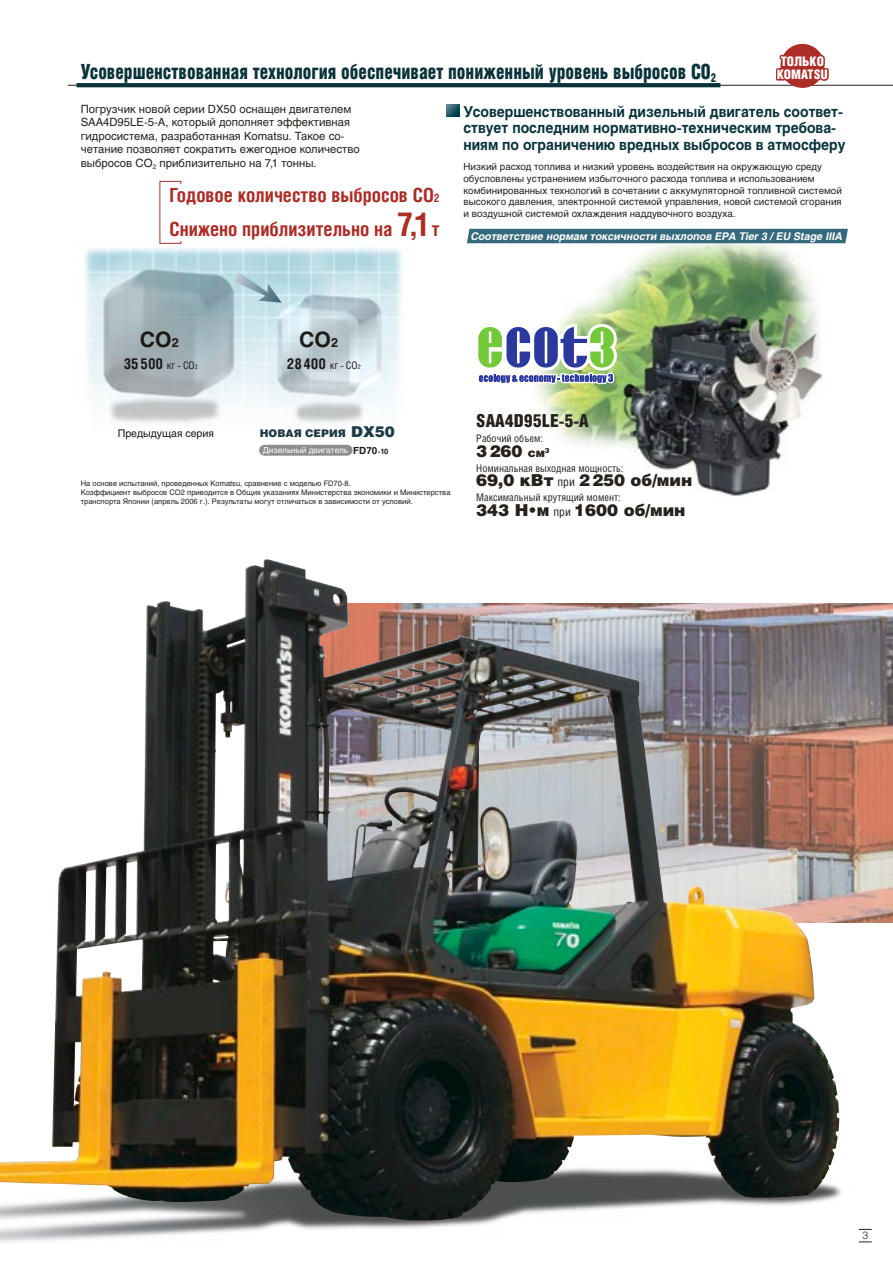
<style>
.page{position:relative;width:893px;height:1263px;background:#fff}
.page>*{position:absolute;margin:0;border:0;box-sizing:border-box;transform-origin:0 0}
.t1{font:21px "Helios Cond Black C";color:#0a323a;scale:.86 1}
.t2{font:700 21px "Helios C";color:#1c1917}
.t3{font:700 19.5px/33.8px "Helios Cond C";color:#ac2c26}
.t4{font:18px "Helios Cond Black C";color:#27211b}
.t5{font:16.5px "Helios Black C";color:#27211b}
.t6{font:700 15px/16.5px "Helios C";color:#0a323a;scale:.92 1}
.t7{font:700 15px "Helios Cond C";color:#1c1917}
.t8{font:13.2px/13.2px "Helios Cond Black C";color:#fff;text-align:center}
.t9{font:11.25px/13.5px "Helios C";color:#27211b}
.t10{font:10.5px "Helios Cond";color:#27211b}
.t11{font:italic 700 10.5px "Helios C";color:#fff}
.t12{font:10.5px "Helios C";color:#1c1917}
.t13{font:10.5px "Helios Black C";color:#1e3c46}
.t14{font:10.5px "Helios Light C";color:#27211b}
.t15{font:9.75px/11.7px "Helios C";color:#27211b}
.t16{font:8.25px "Helios C";color:#fff}
.t17{font:7.5px/9px "Helios C";color:#27211b}
.s1{font-size:11.7px}
.s2{font-size:33px}
.s3{font-size:12.6px}
.s4{font-weight:400;font-size:10.5px}
.s5{font-weight:400;font-size:6.3px}
.s6{font-size:15px}
.s7{font-weight:700;font-size:9.75px;color:#1c1917}
.s8{font-size:12px}
.s9{font-family:"Helios Cond C";font-size:12px}
</style>
<div class="page">
<img style="left:0;top:1187px;width:872px;height:56px">
<img style="left:839px;top:604px;width:54px;height:319px">
<img style="left:493px;top:228px;width:340px;height:268px">
<svg style="left:478px;top:324px;width:139px;height:60px"></svg>
<img style="left:0;top:559px;width:839px;height:661px">
<img style="left:84px;top:236px;width:319px;height:220px">
<svg style="left:234px;top:272px;width:48px;height:31px"></svg>
<div style="left:160px;top:181px;width:21px;height:63px;border:1px solid #ac2c26"></div>
<div style="left:175px;top:184px;width:9px;height:56px;background:#fff"></div>
<div style="left:259px;top:445px;width:93px;height:11px;background:#8e8e8f;border-radius:5px"></div>
<svg style="left:859px;top:1229px;width:13px;height:1px"></svg>
<svg style="left:859px;top:1241px;width:13px;height:1px"></svg>
<svg style="left:446px;top:104px;width:13px;height:13px"></svg>
<div style="left:467px;top:229px;width:381px;height:14px;background:#35697c"></div>
<hr style="left:68px;top:85px;width:825px;height:1px;background:#27211b">
<svg style="left:77px;top:83px;width:643px;height:4px;background:#0e353d"></svg>
<svg style="left:774px;top:43px;width:56px;height:45px"></svg>
<h1 class="t1" style="left:81px;top:59px;width:740px">Усовершенствованная технология обеспечивает пониженный уровень выбросов CO<sub>2</sub></h1>
<h3 class="t8" style="left:777px;top:54px;width:53px">ТОЛЬКО<br>KOMATSU</h3>
<p class="t9" style="left:81px;top:102px;width:281px">Погрузчик новой серии DX50 оснащен двигателем SAA4D95LE-5-A, который дополняет эффективная гидросистема, разработанная Komatsu. Такое со&shy;четание позволяет сократить ежегодное количество выбросов CO<sub>2</sub> приблизительно на 7,1 тонны.</p>
<h3 class="t6" style="left:463px;top:103px;width:417px">Усовершенствованный дизельный двигатель соответ&shy;ствует последним нормативно-техническим требова&shy;ниям по ограничению вредных выбросов в атмосферу</h3>
<p class="t15" style="left:463px;top:161px;width:380px">Низкий расход топлива и низкий уровень воздействия на окружающую среду обусловлены устранением избыточного расхода топлива и использованием комбинированных технологий в сочетании с аккумуляторной топливной системой высокого давления, электронной системой управления, новой системой сгорания и воздушной системой охлаждения наддувочного воздуха.</p>
<p class="t11" style="left:470px;top:230px;width:375px">Соответствие нормам токсичности выхлопов EPA Tier 3 / EU Stage IIIA</p>
<h2 class="t3" style="left:169px;top:178px;width:272px">Годовое количество выбросов CO<span class="s1">2<br></span>Снижено приблизительно на <span class="s2">7,1</span>т</h2>
<h1 class="t2" style="left:140px;top:328px;width:40px">CO<span class="s3">2</span></h1>
<h3 class="t7" style="left:124px;top:355px;width:76px">35500 <span class="s4">кг - CO</span><span class="s5">2</span></h3>
<h1 class="t2" style="left:299px;top:328px;width:40px">CO<span class="s3">2</span></h1>
<h3 class="t7" style="left:287px;top:355px;width:75px">28400 <span class="s4">кг - CO</span><span class="s5">2</span></h3>
<p class="t12" style="left:118px;top:427px;width:98px">Предыдущая серия</p>
<p class="t13" style="left:260px;top:427px;width:136px">НОВАЯ СЕРИЯ <span class="s6">DX50</span></p>
<p class="t16" style="left:263px;top:445px;width:127px">Дизельный двигатель <span class="s7">FD70</span><sub>-10</sub></p>
<p class="t17" style="left:81px;top:479px;width:371px">На основе испытаний, проведенных Komatsu, сравнение с моделью FD70-8.<br>Коэффициент выбросов СО2 приводится в Общих указаниях Министерства экономики и Министерства транспорта Японии (апрель 2006 г.). Результаты могут отличаться в зависимости от условий.</p>
<h3 class="t4" style="left:476px;top:410px;width:114px">SAA4D95LE-5-A</h3>
<p class="t10" style="left:476px;top:432px;width:68px">Рабочий объем:</p>
<h3 class="t5" style="left:476px;top:440px;width:75px">3 260 <span class="s8">см</span><sup>3</sup></h3>
<p class="t10" style="left:476px;top:461px;width:148px">Номинальная выходная мощность:</p>
<h3 class="t5" style="left:476px;top:470px;width:218px">69,0 кВт <span class="s9">при</span> 2 250 об/мин</h3>
<p class="t10" style="left:476px;top:491px;width:146px">Максимальный крутящий момент:</p>
<h3 class="t5" style="left:476px;top:500px;width:211px">343 Н•м <span class="s9">при</span> 1600 об/мин</h3>
<p class="t14" style="left:862px;top:1229px;width:7px">3</p>
</div>
